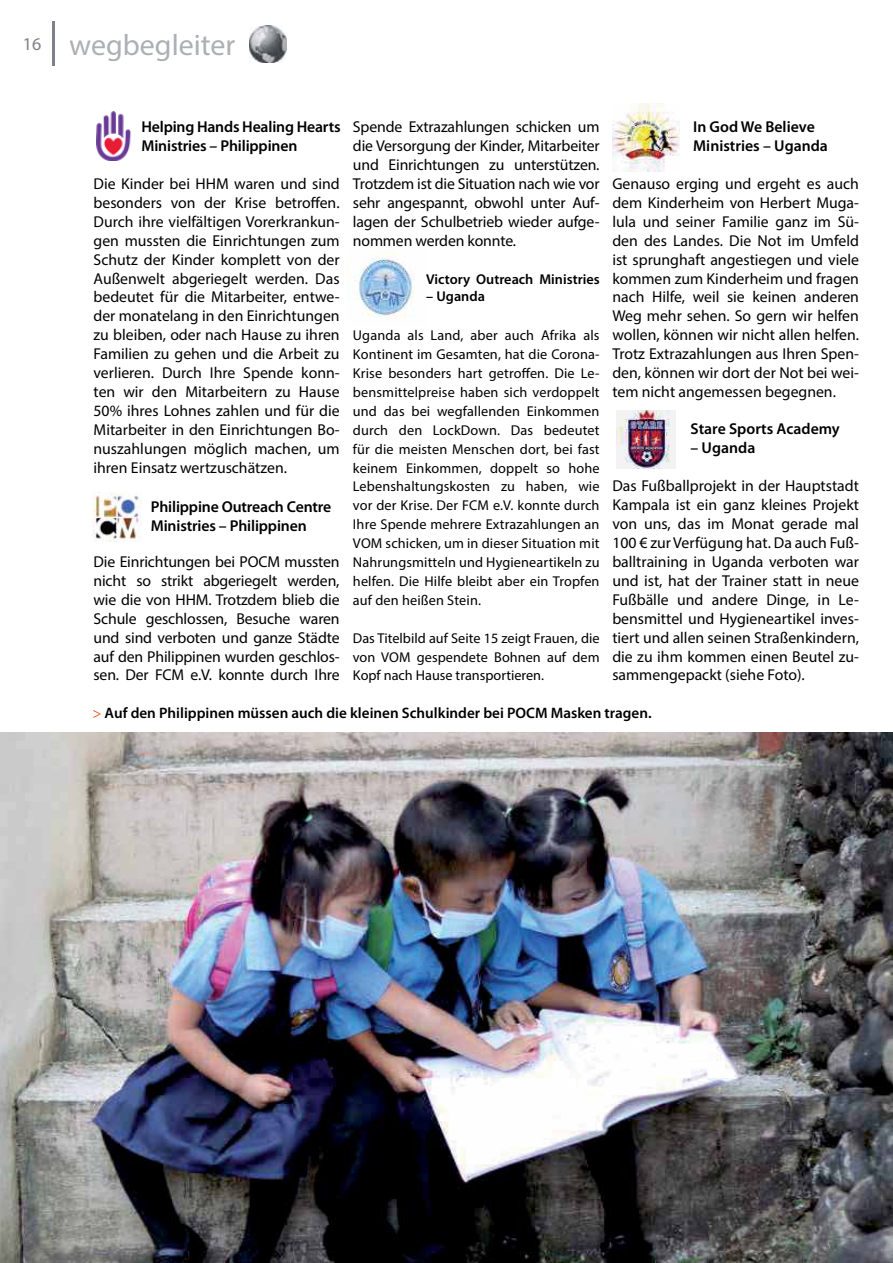
<style>
.page{position:relative;width:893px;height:1263px;background:#fff}
.page>*{position:absolute;margin:0;border:0;box-sizing:border-box;transform-origin:0 0}
.t1{font:30px "Myriad Pro";color:#acafb4}
.t2{font:15.75px/18.9px "Myriad Pro";color:#000;text-align:justify}
.t3{font:600 15.75px/18.9px "Myriad Pro";letter-spacing:-.01em;color:#000}
.t4{font:600 15.15px "Myriad Pro";color:#000}
.t5{font:14.25px/18.9px "Myriad Pro";color:#000;text-align:justify}
.t6{font:600 14.25px "Myriad Pro";color:#000}
.s1{font-weight:400;color:#ef5622}
</style>
<div class="page">
<hr style="left:52px;top:22px;width:3px;height:44px;background:#7f8188">
<img style="left:249px;top:26px;width:37px;height:37px">
<img style="left:0;top:732px;width:893px;height:531px">
<img style="left:96px;top:112px;width:35px;height:49px">
<img style="left:92px;top:493px;width:49px;height:48px">
<img style="left:356px;top:252px;width:59px;height:65px">
<img style="left:612px;top:104px;width:68px;height:68px">
<img style="left:617px;top:410px;width:58px;height:58px">
<h1 class="t1" style="left:23px;top:27px;width:214px"><sup>16</sup> wegbegleiter</h1>
<p class="t3" style="left:141px;top:119px;width:201px">Helping Hands Healing Hearts<br>Ministries – Philippinen</p>
<p class="t3" style="left:693px;top:119px;width:136px">In God We Believe<br>Ministries – Uganda</p>
<p class="t2" style="left:353px;top:117px;width:248px">Spende Extrazahlungen schicken um die Versorgung der Kinder, Mitarbeiter und Einrichtungen zu unterstützen.<br>Trotzdem ist die Situation nach wie vor sehr angespannt, obwohl unter Auf&shy;lagen der Schulbetrieb wieder aufge&shy;nommen werden konnte.</p>
<p class="t2" style="left:94px;top:174px;width:248px">Die Kinder bei HHM waren und sind besonders von der Krise betroffen.<br>Durch ihre vielfältigen Vorerkrankun&shy;gen mussten die Einrichtungen zum Schutz der Kinder komplett von der Außenwelt abgeriegelt werden. Das bedeutet für die Mitarbeiter, entwe&shy;der monatelang in den Einrichtungen zu bleiben, oder nach Hause zu ihren Familien zu gehen und die Arbeit zu verlieren. Durch Ihre Spende konn&shy;ten wir den Mitarbeitern zu Hause 50% ihres Lohnes zahlen und für die Mitarbeiter in den Einrichtungen Bo&shy;nuszahlungen möglich machen, um ihren Einsatz wertzuschätzen.</p>
<p class="t2" style="left:612px;top:174px;width:248px">Genauso erging und ergeht es auch dem Kinderheim von Herbert Muga&shy;lula und seiner Familie ganz im Sü&shy;den des Landes. Die Not im Umfeld ist sprunghaft angestiegen und viele kommen zum Kinderheim und fragen nach Hilfe, weil sie keinen anderen Weg mehr sehen. So gern wir helfen wollen, können wir nicht allen helfen.<br>Trotz Extrazahlungen aus Ihren Spen&shy;den, können wir dort der Not bei wei&shy;tem nicht angemessen begegnen.</p>
<p class="t6" style="left:426px;top:273px;width:175px">Victory Outreach Ministries</p>
<p class="t6" style="left:426px;top:290px;width:60px">– Uganda</p>
<p class="t5" style="left:353px;top:326px;width:248px">Uganda als Land, aber auch Afrika als Kontinent im Gesamten, hat die Corona-Krise besonders hart getroffen. Die Le&shy;bensmittelpreise haben sich verdoppelt und das bei wegfallenden Einkommen durch den LockDown. Das bedeutet für die meisten Menschen dort, bei fast keinem Einkommen, doppelt so hohe Lebenshaltungskosten zu haben, wie vor der Krise. Der FCM e.V. konnte durch Ihre Spende mehrere Extrazahlungen an VOM schicken, um in dieser Situation mit Nahrungsmitteln und Hygieneartikeln zu helfen. Die Hilfe bleibt aber ein Tropfen auf den heißen Stein.</p>
<p class="t5" style="left:353px;top:628px;width:248px">Das Titelbild auf Seite 15 zeigt Frauen, die von VOM gespendete Bohnen auf dem Kopf nach Hause transportieren.</p>
<p class="t3" style="left:690px;top:421px;width:151px">Stare Sports Academy</p>
<p class="t3" style="left:690px;top:440px;width:66px">– Uganda</p>
<p class="t2" style="left:612px;top:477px;width:248px">Das Fußballprojekt in der Hauptstadt Kampala ist ein ganz kleines Projekt von uns, das im Monat gerade mal 100 € zur Verfügung hat. Da auch Fuß&shy;balltraining in Uganda verboten war und ist, hat der Trainer statt in neue Fußbälle und andere Dinge, in Le&shy;bensmittel und Hygieneartikel inves&shy;tiert und allen seinen Straßenkindern, die zu ihm kommen einen Beutel zu&shy;sammengepackt (siehe Foto).</p>
<p class="t4" style="left:92px;top:707px;width:561px"><span class="s1">&gt;</span> Auf den Philippinen müssen auch die kleinen Schulkinder bei POCM Masken tragen.</p>
<p class="t3" style="left:151px;top:498px;width:182px">Philippine Outreach Centre<br>Ministries – Philippinen</p>
<p class="t2" style="left:94px;top:552px;width:248px">Die Einrichtungen bei POCM mussten nicht so strikt abgeriegelt werden, wie die von HHM. Trotzdem blieb die Schule geschlossen, Besuche waren und sind verboten und ganze Städte auf den Philippinen wurden geschlos&shy;sen. Der FCM e.V. konnte durch Ihre</p>
</div>
